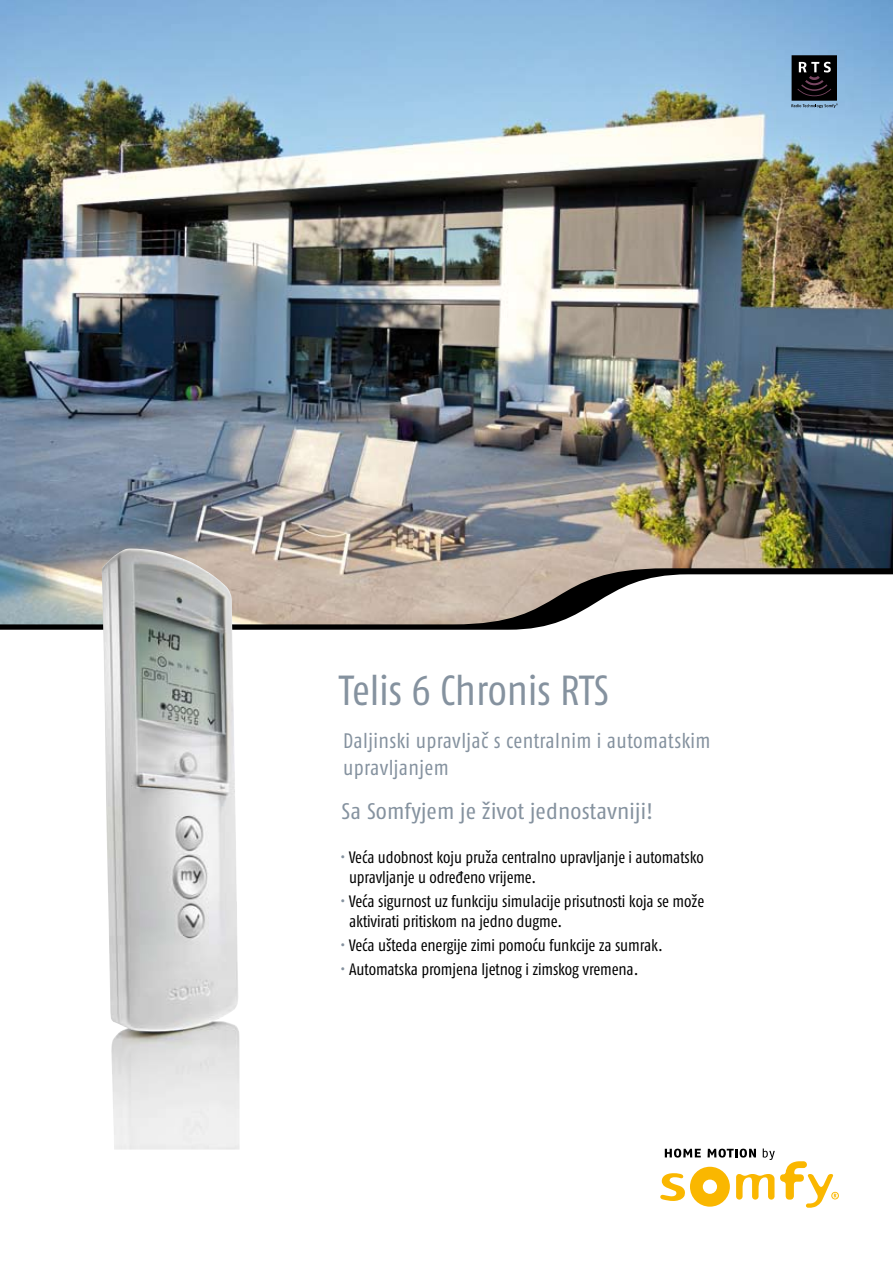
<style>
.page{position:relative;width:893px;height:1263px;background:#fff}
.page>*{position:absolute;margin:0;border:0;box-sizing:border-box;transform-origin:0 0}
.t1{font:42px "Fago Cond Reg";color:#85929f}
.t2{font:22.5px "Fago Cond Reg";letter-spacing:.01em;color:#85929f;scale:1.08 1}
.t3{font:21px/27px "Fago Cond Reg";letter-spacing:.015em;color:#85929f}
.t4{font:16.5px/19.8px "Fago Cond Reg";letter-spacing:-.005em;color:#000}
.s1{color:#85929f}
</style>
<div class="page">
<img style="left:0;top:0;width:893px;height:568px">
<div style="left:792px;top:55px;width:45px;height:46px;background:#000"></div>
<svg style="left:797px;top:62px;width:34px;height:34px"></svg>
<svg style="left:791px;top:103px;width:47px;height:5px"></svg>
<svg style="left:0;top:568px;width:893px;height:62px"></svg>
<svg style="left:660px;top:1148px;width:179px;height:60px"></svg>
<img style="left:102px;top:549px;width:138px;height:600px">
<h1 class="t1" style="left:339px;top:665px;width:272px">Telis 6 Chronis RTS</h1>
<p class="t3" style="left:343px;top:727px;width:369px">Daljinski upravljač s centralnim i automatskim upravljanjem</p>
<h2 class="t2" style="left:342px;top:798px;width:290px">Sa Somfyjem je život jednostavniji!</h2>
<p class="t4" style="left:349px;top:848px;width:356px;text-indent:-9px"><span class="s1">•</span> Veća udobnost koju pruža centralno upravljanje i automatsko upravljanje u određeno vrijeme.</p>
<p class="t4" style="left:349px;top:891px;width:357px;text-indent:-9px"><span class="s1">•</span> Veća sigurnost uz funkciju simulacije prisutnosti koja se može aktivirati pritiskom na jedno dugme.</p>
<p class="t4" style="left:340px;top:935px;width:324px"><span class="s1">•</span> Veća ušteda energije zimi pomoću funkcije za sumrak.</p>
<p class="t4" style="left:340px;top:959px;width:300px"><span class="s1">•</span> Automatska promjena ljetnog i zimskog vremena.</p>
</div>
